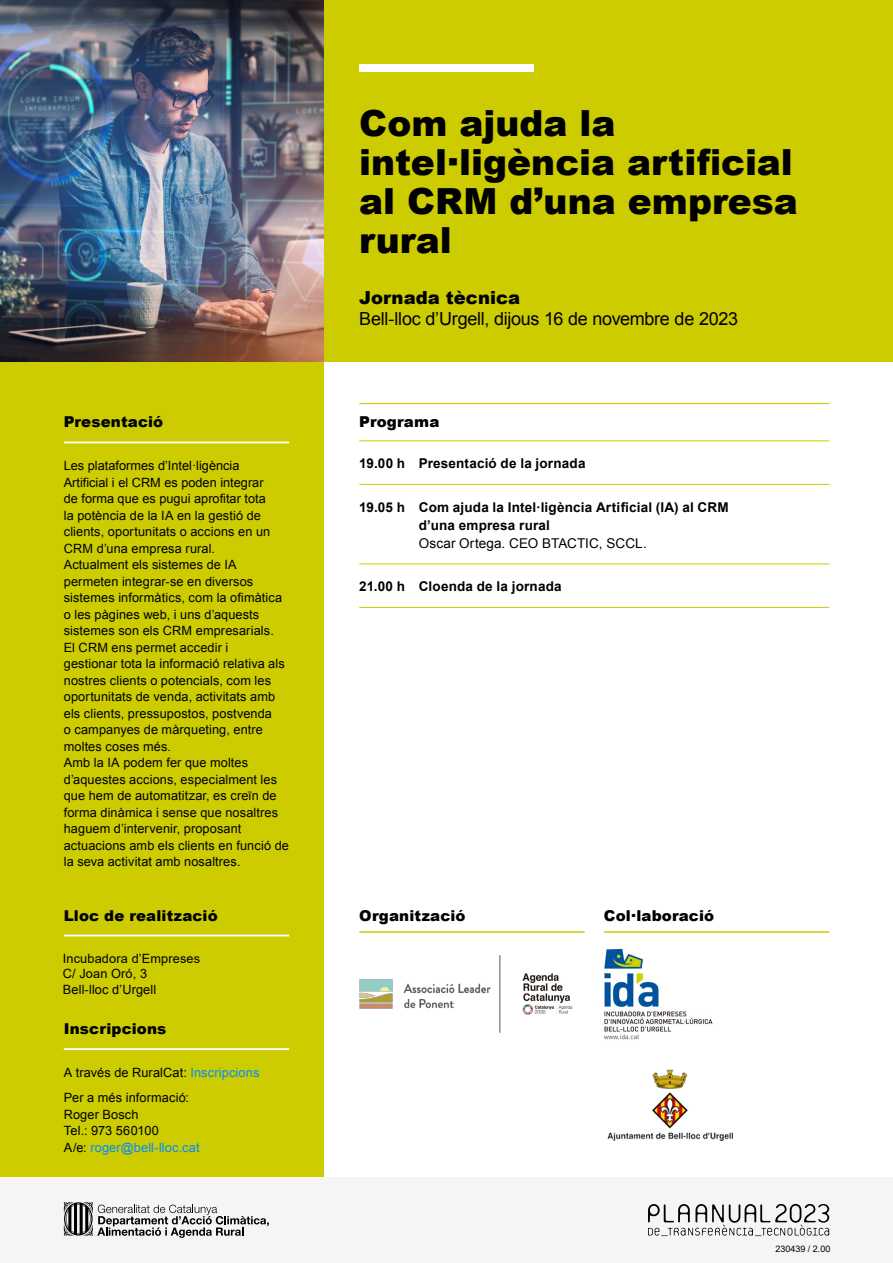
<style>
.page{position:relative;width:893px;height:1263px;background:#fff}
.page>*{position:absolute;margin:0;border:0;box-sizing:border-box;transform-origin:0 0}
.t1{font:900 36px/39px "Arial";color:#000}
.t2{font:18px "Arial";letter-spacing:-.015em;color:#000}
.t3{font:900 18px "Arial";letter-spacing:.005em;color:#000}
.t4{font:900 15px "Arial";letter-spacing:.01em;color:#000}
.P1{font:700 13.5px/18px "Arial";letter-spacing:.015em;color:#000}
.P4{font:12.75px/16.5px "Arial";letter-spacing:.01em;color:#000}
.P4-2{font:12.75px "Arial";letter-spacing:.01em;color:#008cff}
.t5{font:9px "Arial";color:#000}
.s1{color:#008cff}
.s2{color:#000}
.s3{font-weight:400}
</style>
<div class="page">
<div style="left:0;top:361px;width:323px;height:817px;background:#cc0"></div>
<div style="left:323px;top:0;width:570px;height:361px;background:#cc0"></div>
<div style="left:0;top:1178px;width:893px;height:85px;background:#f5f5f5"></div>
<svg style="left:64px;top:1202px;width:205px;height:36px"></svg>
<div style="left:359px;top:64px;width:175px;height:7px;background:#fff"></div>
<svg style="left:648px;top:1204px;width:181px;height:32px"></svg>
<hr style="left:359px;top:403px;width:470px;height:1px;background:#cc0">
<hr style="left:359px;top:440px;width:470px;height:1px;background:#cc0">
<hr style="left:359px;top:484px;width:470px;height:1px;background:#cc0">
<hr style="left:359px;top:563px;width:470px;height:1px;background:#cc0">
<hr style="left:359px;top:607px;width:470px;height:1px;background:#cc0">
<hr style="left:64px;top:441px;width:225px;height:2px;background:#fff">
<hr style="left:64px;top:935px;width:225px;height:1px;background:#fff">
<hr style="left:64px;top:1048px;width:225px;height:2px;background:#fff">
<hr style="left:359px;top:931px;width:226px;height:2px;background:#cc0">
<hr style="left:604px;top:931px;width:225px;height:2px;background:#cc0">
<img style="left:0;top:0;width:323px;height:361px">
<img style="left:607px;top:1069px;width:126px;height:72px">
<img style="left:359px;top:955px;width:214px;height:78px">
<img style="left:604px;top:948px;width:109px;height:92px">
<h6 class="t4" style="left:64px;top:411px;width:101px">Presentació</h6>
<p class="P4" style="left:64px;top:457px;width:208px">Les plataformes d’Intel·ligència Artificial i el CRM es poden integrar de forma que es pugui aprofitar tota la potència de la IA en la gestió de clients, oportunitats o accions en un CRM d’una empresa rural.</p>
<p class="P4" style="left:64px;top:557px;width:223px">Actualment els sistemes de IA permeten integrar-se en diversos sistemes informàtics, com la ofimàtica o les pàgines web, i uns d’aquests sistemes son els CRM empresarials.<br>El CRM ens permet accedir i gestionar tota la informació relativa als nostres clients o potencials, com les oportunitats de venda, activitats amb els clients, pressupostos, postvenda<br>o campanyes de màrqueting, entre moltes coses més.</p>
<p class="P4" style="left:64px;top:755px;width:227px">Amb la IA podem fer que moltes d’aquestes accions, especialment les que hem de automatitzar, es creïn de forma dinàmica i sense que nosaltres haguem d’intervenir, proposant actuacions amb els clients en funció de la seva activitat amb nosaltres.</p>
<h6 class="t4" style="left:64px;top:904px;width:155px">Lloc de realització</h6>
<p class="P4" style="left:63px;top:951px;width:139px;line-height:15.3px">Incubadora d’Empreses<br>C/ Joan Oró, 3<br>Bell-lloc d’Urgell</p>
<h6 class="t4" style="left:64px;top:1018px;width:104px">Inscripcions</h6>
<p class="P4" style="left:64px;top:1064px;width:197px">A través de RuralCat: <span class="s1">Inscripcions</span></p>
<p class="P4" style="left:64px;top:1090px;width:127px">Per a més informació:</p>
<p class="P4" style="left:64px;top:1106px;width:76px">Roger Bosch</p>
<p class="P4" style="left:64px;top:1123px;width:97px">Tel.: 973 560100</p>
<p class="P4-2" style="left:64px;top:1139px;width:137px"><span class="s2">A/e:</span> roger@bell-lloc.cat</p>
<h1 class="t1" style="left:359px;top:102px;width:440px">Com ajuda la intel·ligència artificial al CRM d’una empresa rural</h1>
<h2 class="t3" style="left:359px;top:285px;width:162px">Jornada tècnica</h2>
<h3 class="t2" style="left:359px;top:307px;width:380px">Bell-lloc d’Urgell, dijous 16 de novembre de 2023</h3>
<h4 class="t4" style="left:359px;top:411px;width:82px">Programa</h4>
<p class="P1" style="left:359px;top:455px;width:228px">19.00 h Presentació de la jornada</p>
<p class="P1" style="left:419px;top:498px;width:311px;text-indent:-60px">19.05 h Com ajuda la Intel·ligència Artificial (IA) al CRM d’una empresa rural<br><span class="s3">Oscar Ortega. CEO BTACTIC, SCCL.</span></p>
<p class="P1" style="left:359px;top:578px;width:204px">21.00 h Cloenda de la jornada</p>
<h5 class="t4" style="left:359px;top:904px;width:108px">Organització</h5>
<h5 class="t4" style="left:604px;top:904px;width:112px">Col·laboració</h5>
<p class="t5" style="left:775px;top:1242px;width:57px">230439 / 2.00</p>
</div>
